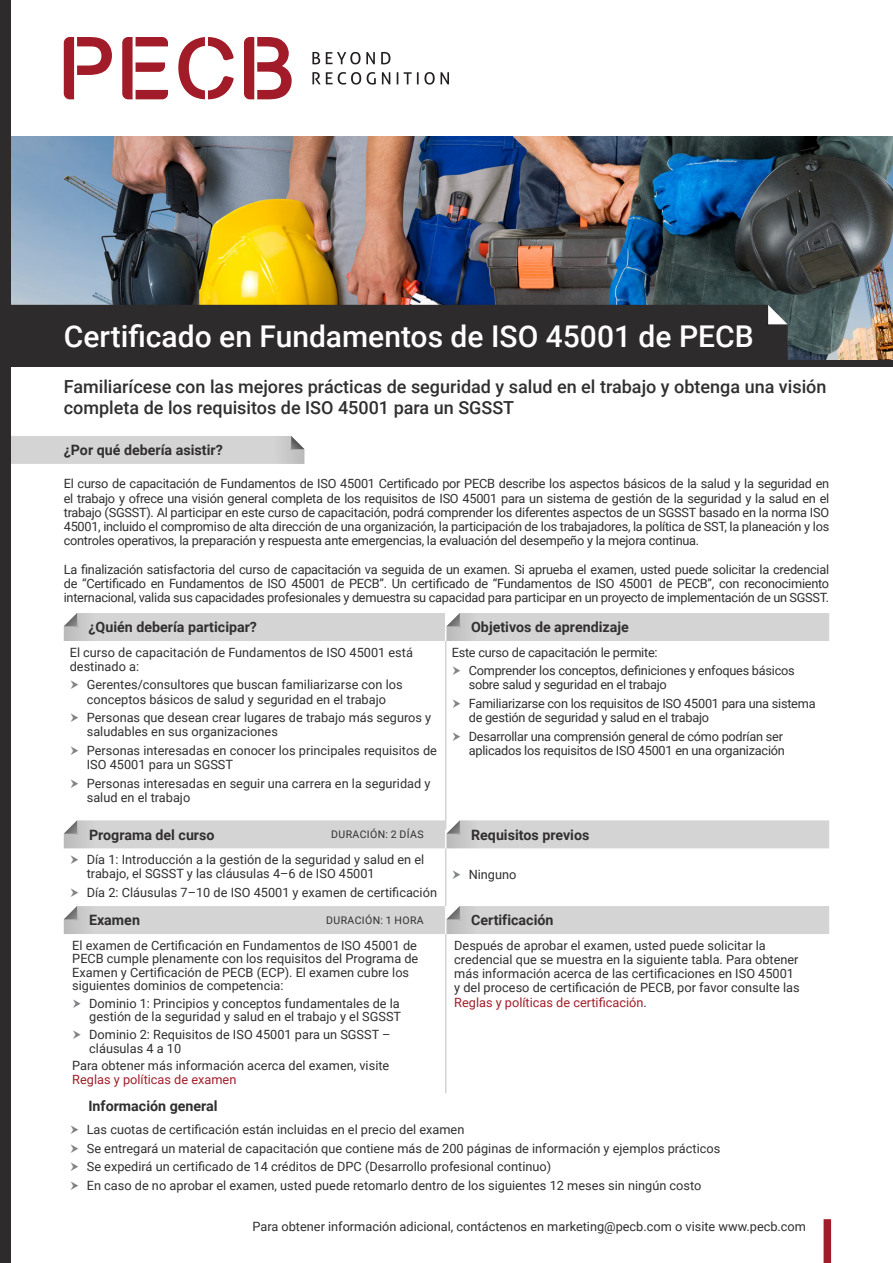
<style>
.page{position:relative;width:893px;height:1263px;background:#fff}
.page>*{position:absolute;margin:0;border:0;box-sizing:border-box;transform-origin:0 0}
.t1{font:500 30px "Roboto";color:#fff}
.t2{font:500 18px/21px "Roboto";color:#312f30}
.t3{font:700 14.25px "Roboto";color:#312f30}
.Bullet{font:12.75px/14.2px "Roboto";color:#312f30}
.Bullet-2{font:12.75px/14.2px "Roboto";letter-spacing:-.02em;color:#312f30}
.t4{font:10.5px "Roboto";letter-spacing:.035em;color:#312f30}
.s1{color:#a11e29}
</style>
<div class="page">
<img style="left:11px;top:136px;width:882px;height:224px">
<div style="left:824px;top:1219px;width:7px;height:44px;background:#a11e29"></div>
<svg style="left:11px;top:436px;width:293px;height:28px;background:#d3d2d3"></svg>
<hr style="left:445px;top:641px;width:1px;height:189px;background:#d5d4d5">
<hr style="left:445px;top:934px;width:1px;height:159px;background:#d5d4d5">
<hr style="left:445px;top:848px;width:1px;height:58px;background:#d5d4d5">
<div style="left:64px;top:613px;width:765px;height:28px;background:#d5d4d5"></div>
<svg style="left:64px;top:820px;width:765px;height:28px;background:#d4d3d4"></svg>
<div style="left:64px;top:906px;width:765px;height:28px;background:#d5d4d5"></div>
<div style="left:0;top:0;width:11px;height:1263px;background:#2e2b2c"></div>
<div style="left:11px;top:305px;width:777px;height:55px;background:#2e2b2c"></div>
<svg style="left:766px;top:305px;width:22px;height:21px"></svg>
<div style="left:0;top:360px;width:893px;height:7px;background:#2e2b2c"></div>
<svg style="left:64px;top:37px;width:48px;height:62px"></svg>
<svg style="left:122px;top:37px;width:46px;height:62px"></svg>
<svg style="left:178px;top:37px;width:56px;height:62px"></svg>
<svg style="left:244px;top:37px;width:48px;height:62px"></svg>
<svg style="left:312px;top:52px;width:8px;height:12px"></svg>
<svg style="left:326px;top:52px;width:49px;height:12px"></svg>
<svg style="left:381px;top:52px;width:9px;height:12px"></svg>
<svg style="left:312px;top:72px;width:49px;height:13px"></svg>
<svg style="left:367px;top:72px;width:9px;height:13px"></svg>
<svg style="left:382px;top:72px;width:8px;height:12px"></svg>
<svg style="left:397px;top:72px;width:1px;height:12px"></svg>
<svg style="left:404px;top:72px;width:45px;height:13px"></svg>
<p class="t1" style="left:64px;top:315px;width:691px">Certificado en Fundamentos de ISO 45001 de PECB</p>
<p class="t2" style="left:64px;top:375px;width:764px">Familiarícese con las mejores prácticas de seguridad y salud en el trabajo y obtenga una visión completa de los requisitos de ISO 45001 para un SGSST</p>
<p class="t3" style="left:64px;top:440px;width:160px">¿Por qué debería asistir?</p>
<p class="Bullet" style="left:64px;top:476px;width:767px;text-align:justify">El curso de capacitación de Fundamentos de ISO 45001 Certificado por PECB describe los aspectos básicos de la salud y la seguridad en el trabajo y ofrece una visión general completa de los requisitos de ISO 45001 para un sistema de gestión de la seguridad y la salud en el trabajo (SGSST). Al participar en este curso de capacitación, podrá comprender los diferentes aspectos de un SGSST basado en la norma ISO 45001, incluido el compromiso de alta dirección de una organización, la participación de los trabajadores, la política de SST, la planeación y los controles operativos, la preparación y respuesta ante emergencias, la evaluación del desempeño y la mejora continua.</p>
<p class="Bullet" style="left:64px;top:562px;width:767px;text-align:justify">La finalización satisfactoria del curso de capacitación va seguida de un examen. Si aprueba el examen, usted puede solicitar la credencial de “Certificado en Fundamentos de ISO 45001 de PECB”. Un certificado de “Fundamentos de ISO 45001 de PECB”, con reconocimiento internacional, valida sus capacidades profesionales y demuestra su capacidad para participar en un proyecto de implementación de un SGSST.</p>
<p class="t3" style="left:88px;top:617px;width:170px">¿Quién debería participar?</p>
<p class="t3" style="left:471px;top:617px;width:159px">Objetivos de aprendizaje</p>
<p class="Bullet" style="left:70px;top:644px;width:345px">El curso de capacitación de Fundamentos de ISO 45001 está destinado a:</p>
<p class="Bullet" style="left:87px;top:677px;width:317px">Gerentes/consultores que buscan familiarizarse con los conceptos básicos de salud y seguridad en el trabajo</p>
<p class="Bullet" style="left:87px;top:710px;width:346px">Personas que desean crear lugares de trabajo más seguros y saludables en sus organizaciones</p>
<p class="Bullet" style="left:87px;top:743px;width:352px">Personas interesadas en conocer los principales requisitos de<br>ISO 45001 para un SGSST</p>
<p class="Bullet" style="left:87px;top:775px;width:345px">Personas interesadas en seguir una carrera en la seguridad y salud en el trabajo</p>
<p class="Bullet-2" style="left:452px;top:644px;width:207px">Este curso de capacitación le permite:</p>
<p class="Bullet-2" style="left:469px;top:663px;width:327px">Comprender los conceptos, definiciones y enfoques básicos sobre salud y seguridad en el trabajo</p>
<p class="Bullet-2" style="left:469px;top:696px;width:348px">Familiarizarse con los requisitos de ISO 45001 para una sistema de gestión de seguridad y salud en el trabajo</p>
<p class="Bullet-2" style="left:469px;top:728px;width:318px">Desarrollar una comprensión general de cómo podrían ser aplicados los requisitos de ISO 45001 en una organización</p>
<p class="t3" style="left:89px;top:825px;width:127px">Programa del curso</p>
<p class="t4" style="left:331px;top:827px;width:94px">DURACIÓN: 2 DÍAS</p>
<p class="t3" style="left:471px;top:825px;width:120px">Requisitos previos</p>
<p class="Bullet" style="left:87px;top:852px;width:339px">Día 1: Introducción a la gestión de la seguridad y salud en el trabajo, el SGSST y las cláusulas 4–6 de ISO 45001</p>
<p class="Bullet" style="left:87px;top:884px;width:352px">Día 2: Cláusulas 7–10 de ISO 45001 y examen de certificación</p>
<p class="Bullet" style="left:469px;top:866px;width:49px">Ninguno</p>
<p class="t3" style="left:89px;top:910px;width:52px">Examen</p>
<p class="t4" style="left:326px;top:913px;width:99px">DURACIÓN: 1 HORA</p>
<p class="t3" style="left:471px;top:910px;width:84px">Certificación</p>
<p class="Bullet" style="left:72px;top:938px;width:348px;line-height:13.5px">El examen de Certificación en Fundamentos de ISO 45001 de PECB cumple plenamente con los requisitos del Programa de Examen y Certificación de PECB (ECP). El examen cubre los siguientes dominios de competencia:</p>
<p class="Bullet" style="left:89px;top:996px;width:313px;line-height:13.5px">Dominio 1: Principios y conceptos fundamentales de la gestión de la seguridad y salud en el trabajo y el SGSST</p>
<p class="Bullet" style="left:89px;top:1027px;width:303px;line-height:13.5px">Dominio 2: Requisitos de ISO 45001 para un SGSST – cláusulas 4 a 10</p>
<p class="Bullet" style="left:72px;top:1059px;width:319px;line-height:13.5px">Para obtener más información acerca del examen, visite<br><span class="s1">Reglas y políticas de examen</span></p>
<p class="t3" style="left:88px;top:1096px;width:131px">Información general</p>
<p class="Bullet" style="left:454px;top:937px;width:347px">Después de aprobar el examen, usted puede solicitar la credencial que se muestra en la siguiente tabla. Para obtener más información acerca de las certificaciones en ISO 45001 y del proceso de certificación de PECB, por favor consulte las <span class="s1">Reglas y políticas de certificación</span>.</p>
<p class="Bullet" style="left:87px;top:1122px;width:379px">Las cuotas de certificación están incluidas en el precio del examen</p>
<p class="Bullet" style="left:87px;top:1141px;width:635px">Se entregará un material de capacitación que contiene más de 200 páginas de información y ejemplos prácticos</p>
<p class="Bullet" style="left:87px;top:1159px;width:466px">Se expedirá un certificado de 14 créditos de DPC (Desarrollo profesional continuo)</p>
<p class="Bullet" style="left:87px;top:1178px;width:616px">En caso de no aprobar el examen, usted puede retomarlo dentro de los siguientes 12 meses sin ningún costo</p>
<p class="Bullet" style="left:252px;top:1219px;width:555px">Para obtener información adicional, contáctenos en marketing@pecb.com o visite www.pecb.com</p>
</div>
